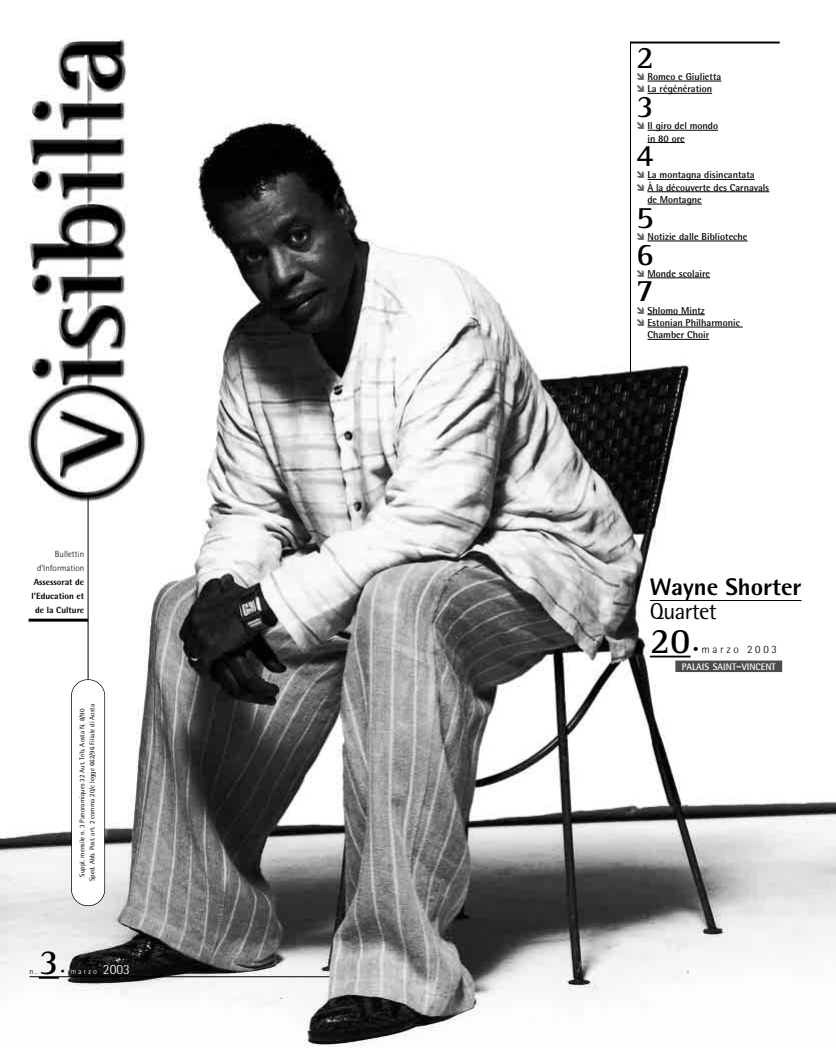
<style>
.page{position:relative;width:836px;height:1048px;background:#fff}
.page>*{position:absolute;margin:0;border:0;box-sizing:border-box;transform-origin:0 0}
.t1{font:700 36.6px "Rotis Semi Serif";color:#000}
.t2{font:700 36px "Rotis Semi Serif";color:#000}
.t3{font:700 32px "Rotis Semi Serif";color:#000}
.t4{font:800 24px "Rotis Semi Sans";color:#000}
.t5{font:23px "Rotis Semi Sans";letter-spacing:-.025em;color:#000}
.t6{font:300 11.2px "Rotis Semi Sans";letter-spacing:.24em;color:#000}
.t7{font:700 10px/12.3px "Rotis Semi Sans";color:#000}
.t8{font:700 9.5px "Rotis Semi Sans";color:#fff}
.t9{font:800 9px/14px "Rotis Semi Sans";color:#000;text-align:center}
.t10{font:300 9px/14px "Rotis Semi Sans";color:#000;text-align:right}
.t11{font:300 8px "Rotis Semi Sans";letter-spacing:.24em;color:#fff}
.t12{font:300 8px "Rotis Semi Sans";color:#000}
.t13{font:7px/10px "Rotis Semi Sans";color:#000;text-align:center}
.s1{color:#000}
.s2{font-size:14px}
.s3{font-weight:400;font-size:12.7px;color:#4d4d4d}
.s4{font-size:12.7px}
</style>
<div class="page">
<img style="left:0;top:38px;width:836px;height:1009px">
<hr style="left:29px;top:619px;width:59px;height:3px;background:#000">
<svg style="left:71px;top:679px;width:34px;height:227px"></svg>
<hr style="left:88px;top:497px;width:1px;height:182px;background:#000">
<hr style="left:30px;top:976px;width:300px;height:1px;background:#000">
<hr style="left:39px;top:977px;width:20px;height:2px;background:#000">
<hr style="left:648px;top:81px;width:73px;height:1px;background:#000">
<hr style="left:648px;top:93px;width:43px;height:1px;background:#000">
<svg style="left:691px;top:93px;width:21px;height:1px"></svg>
<hr style="left:667px;top:130px;width:51px;height:1px;background:#000">
<hr style="left:648px;top:142px;width:32px;height:1px;background:#000">
<hr style="left:648px;top:179px;width:64px;height:1px;background:#000">
<hr style="left:716px;top:179px;width:39px;height:1px;background:#000">
<hr style="left:648px;top:192px;width:117px;height:1px;background:#000">
<hr style="left:648px;top:204px;width:54px;height:1px;background:#000">
<hr style="left:648px;top:241px;width:100px;height:1px;background:#000">
<hr style="left:648px;top:278px;width:58px;height:1px;background:#000">
<hr style="left:648px;top:315px;width:57px;height:1px;background:#000">
<hr style="left:652px;top:327px;width:91px;height:1px;background:#000">
<hr style="left:648px;top:339px;width:61px;height:1px;background:#000">
<hr style="left:630px;top:42px;width:1px;height:330px;background:#000">
<hr style="left:631px;top:42px;width:149px;height:2px;background:#000">
<hr style="left:650px;top:600px;width:152px;height:1px;background:#000">
<hr style="left:650px;top:656px;width:146px;height:1px;background:#fff">
<hr style="left:650px;top:656px;width:41px;height:1px;background:#000">
<div style="left:675px;top:661px;width:107px;height:11px;background:#4d4d4d"></div>
<svg style="left:637px;top:73px;width:7px;height:19px"></svg>
<svg style="left:637px;top:122px;width:30px;height:9px"></svg>
<svg style="left:637px;top:171px;width:7px;height:7px"></svg>
<svg style="left:637px;top:184px;width:7px;height:7px"></svg>
<svg style="left:637px;top:233px;width:7px;height:7px"></svg>
<svg style="left:637px;top:270px;width:7px;height:7px"></svg>
<svg style="left:637px;top:307px;width:15px;height:21px"></svg>
<p class="t10" style="left:37px;top:547px;width:49px">Bullettin d’Information</p>
<p class="t9" style="left:32px;top:575px;width:54px">Assessorat de l’Education et de la Culture</p>
<p class="t13" style="left:78px;top:881px;width:179px;rotate:-90deg">Suppl. mensile n. 3 Panoramiques 32 Aut. Trib. Aosta N. 8/90<br>Sped. Abb. Post. art. 2 comma 20/c legge 662/96 Filiale di Aosta</p>
<h2 class="t2" style="left:39px;top:949px;width:22px">3</h2>
<p class="t11" style="left:61px;top:969px;width:71px"><span class="s1">•</span> marzo <span class="s2">2003</span></p>
<p class="t12" style="left:30px;top:969px;width:9px">n.</p>
<h3 class="t3" style="left:636px;top:45px;width:19px">2</h3>
<p class="t7" style="left:648px;top:72px;width:75px">Romeo e Giulietta<br>La régénération</p>
<h3 class="t3" style="left:636px;top:95px;width:19px">3</h3>
<p class="t7" style="left:648px;top:121px;width:72px">Il giro del mondo in 80 ore</p>
<h3 class="t3" style="left:636px;top:144px;width:19px">4</h3>
<p class="t7" style="left:648px;top:170px;width:123px">La montagna disincantata<br>À la découverte des Carnavals de Montagne</p>
<h3 class="t3" style="left:636px;top:205px;width:19px">5</h3>
<p class="t7" style="left:648px;top:231px;width:102px">Notizie dalle Biblioteche</p>
<h3 class="t3" style="left:636px;top:242px;width:19px">6</h3>
<p class="t7" style="left:648px;top:268px;width:64px">Monde scolaire</p>
<h3 class="t3" style="left:636px;top:279px;width:19px">7</h3>
<p class="t7" style="left:648px;top:305px;width:94px">Shlomo Mintz<br>Estonian Philharmonic<br>Chamber Choir</p>
<h3 class="t4" style="left:650px;top:579px;width:153px">Wayne Shorter</h3>
<h3 class="t5" style="left:650px;top:603px;width:68px">Quartet</h3>
<h1 class="t1" style="left:650px;top:627px;width:42px">20</h1>
<p class="t6" style="left:693px;top:645px;width:85px">• marzo 2003</p>
<p class="t8" style="left:675px;top:663px;width:108px"><span class="s3">•</span>PALAIS SAINT<span class="s4">-</span>VINCENT<span class="s3">•</span></p>
</div>
